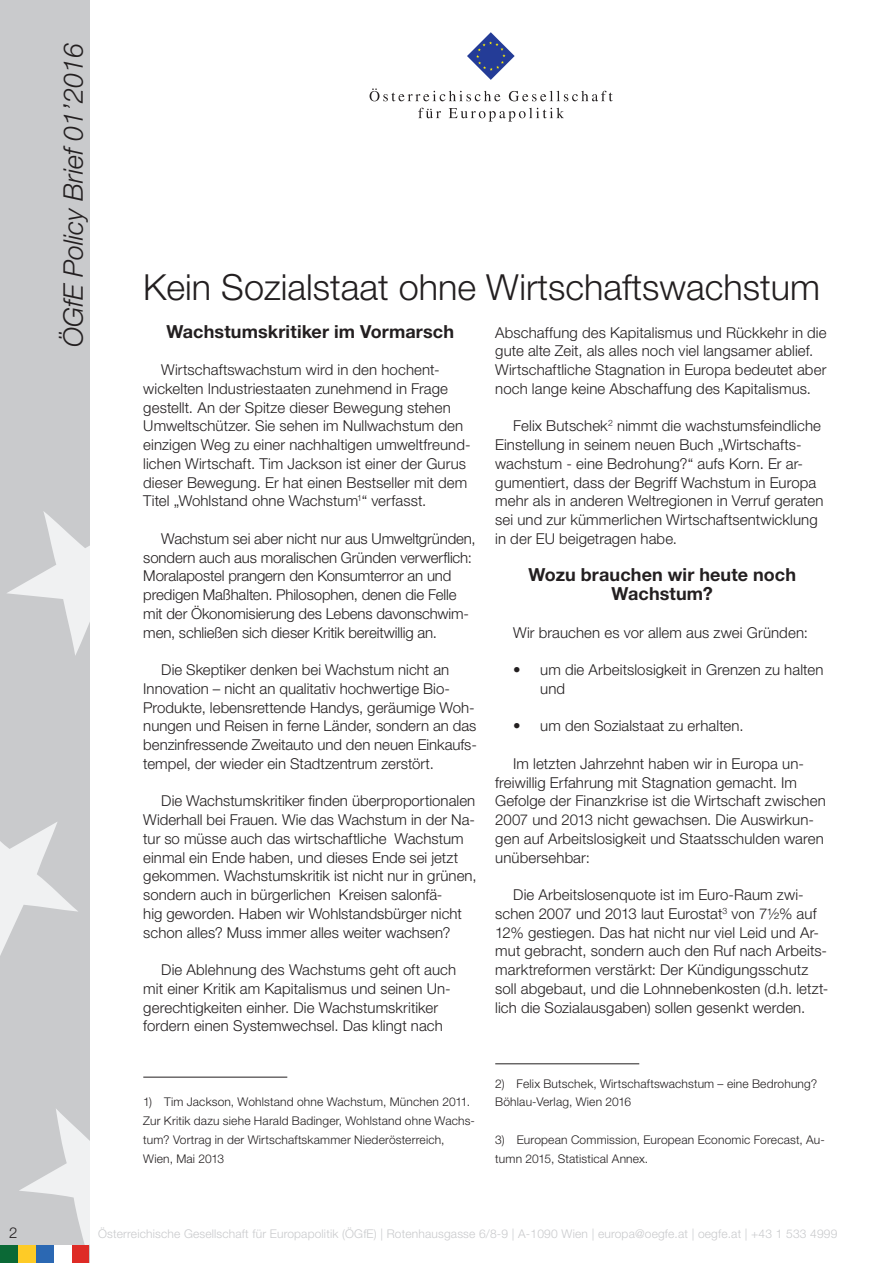
<style>
.page{position:relative;width:893px;height:1263px;background:#fff}
.page>*{position:absolute;margin:0;border:0;box-sizing:border-box;transform-origin:0 0}
.t1{font:300 36px "Helvetica Neue LT Std";color:#231f20}
.t2{font:italic 300 27px "Helvetica Neue LT Std";color:#231f20}
.Zwischenüberschrift{font:700 18px/18.8px "Helvetica Neue LT Std";letter-spacing:.005em;color:#231f20;text-align:center}
.Standard_Paragraph{font:300 15px/18.8px "Helvetica Neue LT Std";letter-spacing:.005em;color:#231f20}
.Footnotes{font:300 12px/18.8px "Helvetica Neue LT Std";letter-spacing:.015em;color:#231f20}
.t3{font:300 12px "Helvetica Neue LT Std";letter-spacing:.015em;color:#c9cacc}
</style>
<div class="page">
<div style="left:0;top:0;width:89px;height:1263px;background:#c9cacc"></div>
<svg style="left:19px;top:1109px;width:70px;height:136px"></svg>
<svg style="left:0;top:822px;width:78px;height:134px"></svg>
<svg style="left:7px;top:511px;width:82px;height:144px"></svg>
<div style="left:18px;top:1245px;width:18px;height:18px;background:#fecb26"></div>
<div style="left:36px;top:1245px;width:18px;height:18px;background:#2b68b3"></div>
<div style="left:71px;top:1245px;width:18px;height:18px;background:#de2b26"></div>
<div style="left:0;top:1245px;width:18px;height:18px;background:#0b6936"></div>
<div style="left:54px;top:1245px;width:17px;height:18px;background:#fff"></div>
<svg style="left:467px;top:32px;width:48px;height:48px"></svg>
<svg style="left:370px;top:88px;width:130px;height:13px"></svg>
<svg style="left:509px;top:91px;width:104px;height:10px"></svg>
<svg style="left:418px;top:108px;width:23px;height:10px"></svg>
<svg style="left:449px;top:108px;width:115px;height:14px"></svg>
<hr style="left:143px;top:1077px;width:144px;height:1px;background:#231f20">
<hr style="left:495px;top:1063px;width:144px;height:1px;background:#231f20">
<h2 class="t2" style="left:57px;top:347px;width:305px;rotate:-90deg">ÖGfE Policy Brief 01’2016</h2>
<p class="t1" style="left:143px;top:265px;width:678px">Kein Sozialstaat ohne Wirtschaftswachstum</p>
<p class="Zwischenüberschrift" style="left:166px;top:321px;width:289px">Wachstumskritiker im Vormarsch</p>
<p class="Standard_Paragraph" style="left:143px;top:360px;width:329px;text-indent:18px">Wirtschaftswachstum wird in den hochent&shy;wickelten Industriestaaten zunehmend in Frage gestellt. An der Spitze dieser Bewegung stehen Umweltschützer. Sie sehen im Nullwachstum den einzigen Weg zu einer nachhaltigen umweltfreund&shy;lichen Wirtschaft. Tim Jackson ist einer der Gurus dieser Bewegung. Er hat einen Bestseller mit dem Titel „Wohlstand ohne Wachstum<sup>1</sup>“ verfasst.</p>
<p class="Standard_Paragraph" style="left:143px;top:529px;width:334px;text-indent:18px">Wachstum sei aber nicht nur aus Umweltgründen, sondern auch aus moralischen Gründen verwerflich:<br>Moralapostel prangern den Konsumterror an und predigen Maßhalten. Philosophen, denen die Felle mit der Ökonomisierung des Lebens davonschwim&shy;men, schließen sich dieser Kritik bereitwillig an.</p>
<p class="Standard_Paragraph" style="left:143px;top:660px;width:335px;text-indent:18px">Die Skeptiker denken bei Wachstum nicht an Innovation – nicht an qualitativ hochwertige Bio-Produkte, lebensrettende Handys, geräumige Woh&shy;nungen und Reisen in ferne Länder, sondern an das benzinfressende Zweitauto und den neuen Einkaufs&shy;tempel, der wieder ein Stadtzentrum zerstört.</p>
<p class="Standard_Paragraph" style="left:143px;top:791px;width:335px;text-indent:18px">Die Wachstumskritiker finden überproportionalen Widerhall bei Frauen. Wie das Wachstum in der Na&shy;tur so müsse auch das wirtschaftliche Wachstum einmal ein Ende haben, und dieses Ende sei jetzt gekommen. Wachstumskritik ist nicht nur in grünen, sondern auch in bürgerlichen Kreisen salonfä-<br>hig geworden. Haben wir Wohlstandsbürger nicht schon alles? Muss immer alles weiter wachsen?</p>
<p class="Standard_Paragraph" style="left:143px;top:960px;width:314px;text-indent:18px">Die Ablehnung des Wachstums geht oft auch mit einer Kritik am Kapitalismus und seinen Un&shy;gerechtigkeiten einher. Die Wachstumskritiker fordern einen Systemwechsel. Das klingt nach</p>
<p class="Footnotes" style="left:143px;top:1092px;width:333px">1) Tim Jackson, Wohlstand ohne Wachstum, München 2011.<br>Zur Kritik dazu siehe Harald Badinger, Wohlstand ohne Wachs&shy;tum? Vortrag in der Wirtschaftskammer Niederösterreich, Wien, Mai 2013</p>
<p class="Standard_Paragraph" style="left:495px;top:322px;width:333px">Abschaffung des Kapitalismus und Rückkehr in die gute alte Zeit, als alles noch viel langsamer ablief.<br>Wirtschaftliche Stagnation in Europa bedeutet aber noch lange keine Abschaffung des Kapitalismus.</p>
<p class="Standard_Paragraph" style="left:495px;top:416px;width:330px;text-indent:18px">Felix Butschek<sup>2</sup> nimmt die wachstumsfeindliche Einstellung in seinem neuen Buch „Wirtschafts&shy;wachstum - eine Bedrohung?“ aufs Korn. Er ar&shy;gumentiert, dass der Begriff Wachstum in Europa mehr als in anderen Weltregionen in Verruf geraten sei und zur kümmerlichen Wirtschaftsentwicklung in der EU beigetragen habe.</p>
<p class="Zwischenüberschrift" style="left:528px;top:565px;width:269px">Wozu brauchen wir heute noch<br>Wachstum?</p>
<p class="Standard_Paragraph" style="left:513px;top:622px;width:296px">Wir brauchen es vor allem aus zwei Gründen:</p>
<p class="Standard_Paragraph" style="left:540px;top:660px;width:285px;text-indent:-27px">• um die Arbeitslosigkeit in Grenzen zu halten und</p>
<p class="Standard_Paragraph" style="left:513px;top:716px;width:232px">• um den Sozialstaat zu erhalten.</p>
<p class="Standard_Paragraph" style="left:495px;top:754px;width:332px;text-indent:18px">Im letzten Jahrzehnt haben wir in Europa un&shy;freiwillig Erfahrung mit Stagnation gemacht. Im Gefolge der Finanzkrise ist die Wirtschaft zwischen 2007 und 2013 nicht gewachsen. Die Auswirkun&shy;gen auf Arbeitslosigkeit und Staatsschulden waren unübersehbar:</p>
<p class="Standard_Paragraph" style="left:495px;top:885px;width:335px;text-indent:18px">Die Arbeitslosenquote ist im Euro-Raum zwi&shy;schen 2007 und 2013 laut Eurostat<sup>3</sup> von 7½% auf 12% gestiegen. Das hat nicht nur viel Leid und Ar&shy;mut gebracht, sondern auch den Ruf nach Arbeits&shy;marktreformen verstärkt: Der Kündigungsschutz soll abgebaut, und die Lohnnebenkosten (d.h. letzt&shy;lich die Sozialausgaben) sollen gesenkt werden.</p>
<p class="Footnotes" style="left:495px;top:1074px;width:324px">2) Felix Butschek, Wirtschaftswachstum – eine Bedrohung?<br>Böhlau-Verlag, Wien 2016</p>
<p class="Footnotes" style="left:495px;top:1130px;width:331px">3) European Commission, European Economic Forecast, Au&shy;tumn 2015, Statistical Annex.</p>
<p class="Standard_Paragraph" style="left:9px;top:1222px;width:10px">2</p>
<p class="t3" style="left:98px;top:1226px;width:741px">Österreichische Gesellschaft für Europapolitik (ÖGfE) | Rotenhausgasse 6/8-9 | A-1090 Wien | europa@oegfe.at | oegfe.at | +43 1 533 4999</p>
</div>
